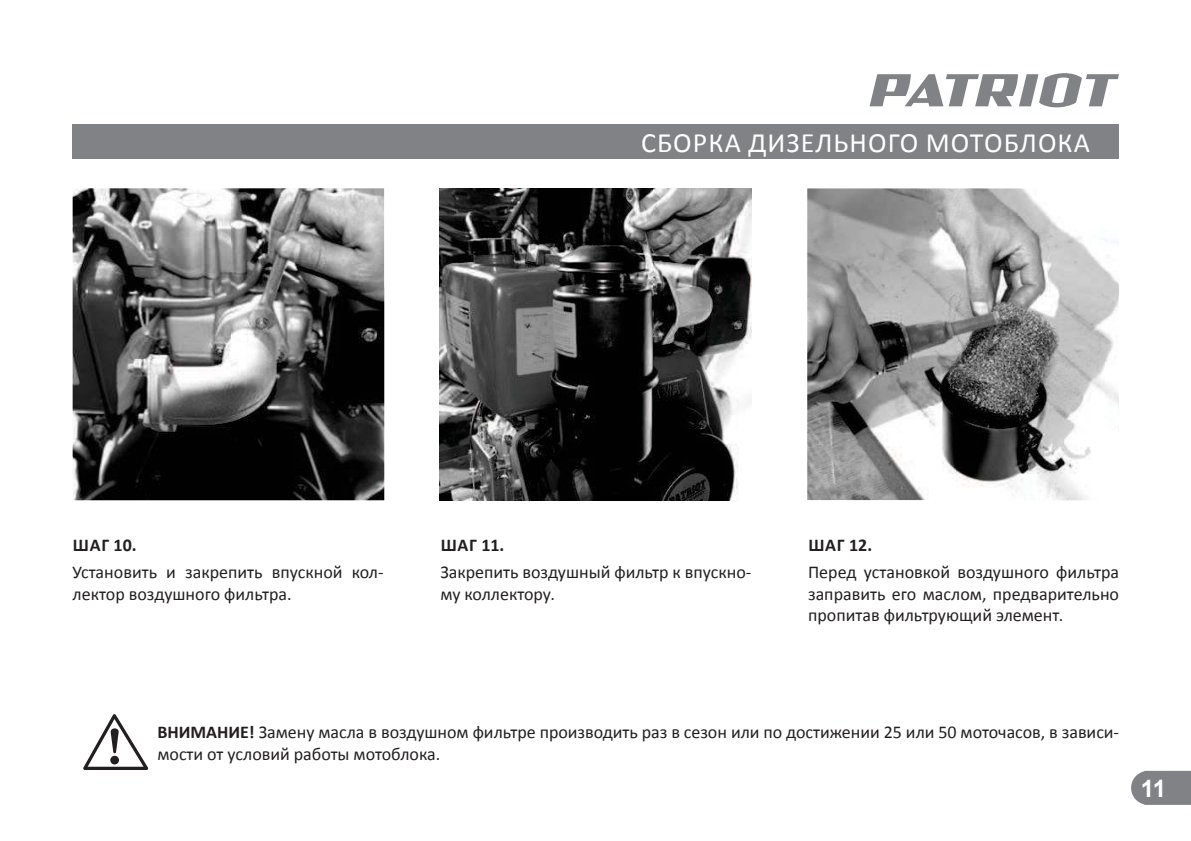
<style>
.page{position:relative;width:1191px;height:841px;background:#fff}
.page>*{position:absolute;margin:0;border:0;box-sizing:border-box;transform-origin:0 0}
.t1{font:28px "Calibri";letter-spacing:.04em;color:#fff}
.t2{font:700 24px "Arial";color:#fff}
.t3{font:18px/21.6px "Calibri";color:#231f20}
.t4{font:700 18px "Calibri";letter-spacing:.04em;color:#231f20}
.s1{font-weight:700}
</style>
<div class="page">
<svg style="left:1131px;top:770px;width:60px;height:34px"></svg>
<svg style="left:870px;top:73px;width:249px;height:34px"></svg>
<div style="left:72px;top:124px;width:1047px;height:34px;background:#808285"></div>
<svg style="left:83px;top:714px;width:66px;height:56px"></svg>
<img style="left:72px;top:188px;width:312px;height:312px">
<img style="left:440px;top:188px;width:312px;height:312px">
<img style="left:807px;top:188px;width:312px;height:312px">
<h1 class="t1" style="left:641px;top:125px;width:451px">СБОРКА ДИЗЕЛЬНОГО МОТОБЛОКА</h1>
<p class="t4" style="left:73px;top:533px;width:65px">ШАГ 10.</p>
<p class="t3" style="left:73px;top:561px;width:313px">Установить и закрепить впускной кол&shy;лектор воздушного фильтра.</p>
<p class="t4" style="left:441px;top:533px;width:65px">ШАГ 11.</p>
<p class="t3" style="left:440px;top:561px;width:313px">Закрепить воздушный фильтр к впускно&shy;му коллектору.</p>
<p class="t4" style="left:808px;top:533px;width:65px">ШАГ 12.</p>
<p class="t3" style="left:808px;top:561px;width:313px;text-align:justify">Перед установкой воздушного фильтра заправить его маслом, предварительно пропитав фильтрующий элемент.</p>
<p class="t3" style="left:157px;top:721px;width:963px"><span class="s1">ВНИМАНИЕ!</span> Замену масла в воздушном фильтре производить раз в сезон или по достижении 25 или 50 моточасов, в зависи&shy;мости от условий работы мотоблока.</p>
<h2 class="t2" style="left:1141px;top:774px;width:27px">11</h2>
</div>
